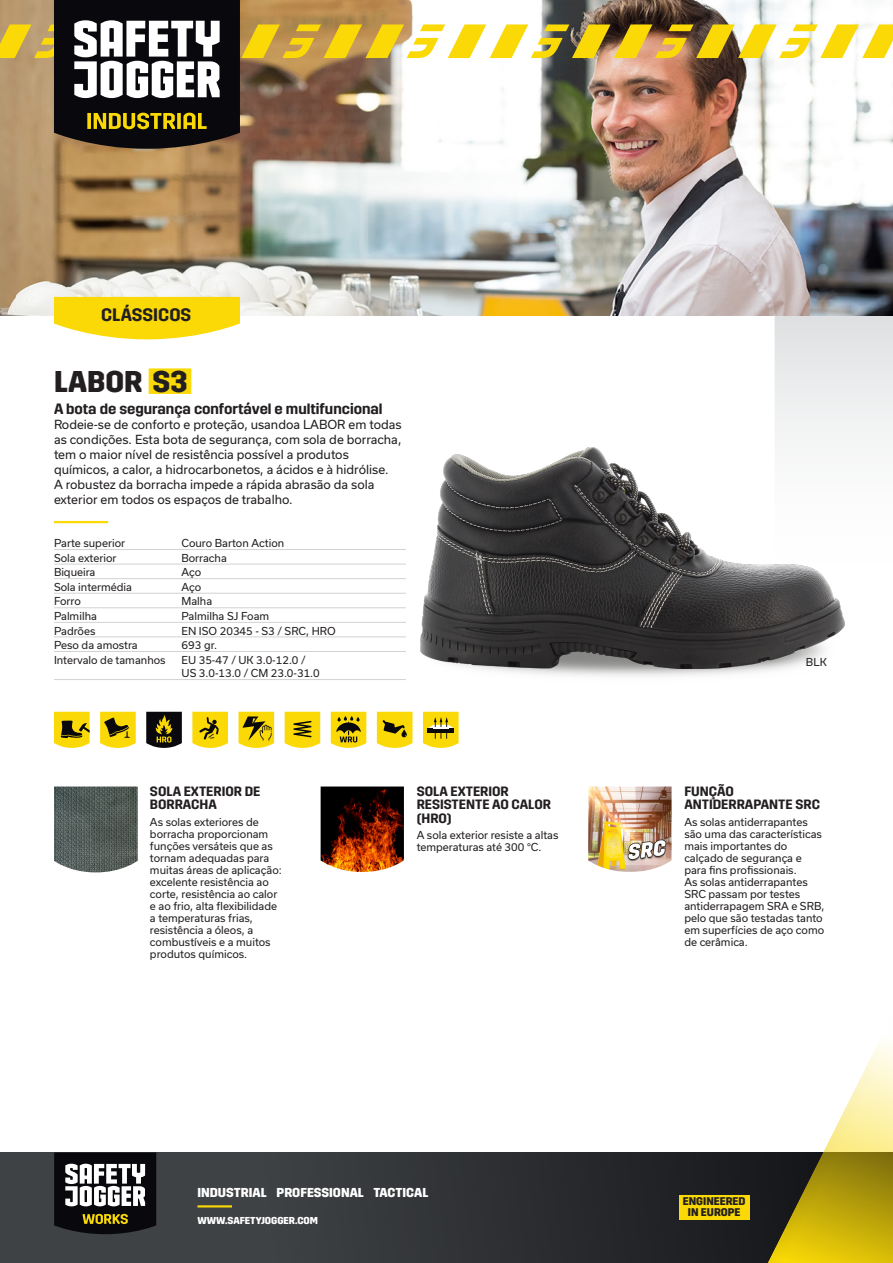
<style>
.page{position:relative;width:893px;height:1263px;background:#fff}
.page>*{position:absolute;margin:0;border:0;box-sizing:border-box;transform-origin:0 0}
.article_name_IND{font:700 30px "Trim";color:#231f20}
.category_tag_IND{font:600 18px "Trim";color:#231f20}
.t1{font:600 15px "Trim";color:#231f20}
.feature_title{font:600 13.5px/13.5px "Trim";color:#231f20}
.t2{font:700 12.9px "Trim";color:#fff}
.description_IND{font:12px/15px "Usual";color:#231f20}
.t3{font:700 11.1px/10.9px "Trim";color:#231f20;text-align:center}
.feature_text{font:10.5px/12px "Usual";color:#231f20}
.specifications{font:10.5px/13.5px "Usual";color:#231f20}
.color{font:10.5px "Usual";color:#231f20}
.t4{font:700 10.05px "Trim";color:#fff}
</style>
<div class="page">
<svg style="left:0;top:1152px;width:761px;height:111px;background:#323436"></svg>
<div style="left:679px;top:1195px;width:70px;height:24px;background:#fad906"></div>
<hr style="left:197px;top:1205px;width:35px;height:2px;background:#fad906">
<svg style="left:775px;top:315px;width:118px;height:128px;fill:#eaebec"></svg>
<svg style="left:54px;top:1152px;width:102px;height:82px"></svg>
<img style="left:0;top:149px;width:893px;height:166px">
<div style="left:761px;top:985px;width:132px;height:278px;background:#231f20;opacity:.05"></div>
<img style="left:0;top:0;width:893px;height:149px">
<img style="left:421px;top:447px;width:424px;height:222px">
<div style="left:149px;top:368px;width:42px;height:26px;background:#fad906"></div>
<hr style="left:54px;top:521px;width:54px;height:2px;background:#fad906">
<hr style="left:54px;top:549px;width:352px;height:1px;background:#d1d2d4">
<hr style="left:54px;top:564px;width:352px;height:1px;background:#d1d2d4">
<hr style="left:54px;top:578px;width:352px;height:1px;background:#d1d2d4">
<hr style="left:54px;top:593px;width:352px;height:1px;background:#d1d2d4">
<hr style="left:54px;top:607px;width:352px;height:1px;background:#d1d2d4">
<hr style="left:54px;top:622px;width:352px;height:1px;background:#d1d2d4">
<hr style="left:54px;top:637px;width:352px;height:1px;background:#d1d2d4">
<hr style="left:54px;top:651px;width:352px;height:1px;background:#d1d2d4">
<hr style="left:54px;top:679px;width:352px;height:1px;background:#d1d2d4">
<img style="left:54px;top:786px;width:84px;height:86px">
<img style="left:321px;top:786px;width:83px;height:86px">
<img style="left:588px;top:786px;width:84px;height:86px">
<svg style="left:54px;top:712px;width:36px;height:36px"></svg>
<svg style="left:146px;top:712px;width:36px;height:36px"></svg>
<svg style="left:192px;top:712px;width:36px;height:36px"></svg>
<svg style="left:238px;top:712px;width:36px;height:36px"></svg>
<svg style="left:285px;top:712px;width:35px;height:36px"></svg>
<svg style="left:331px;top:712px;width:35px;height:36px"></svg>
<svg style="left:377px;top:712px;width:35px;height:36px"></svg>
<svg style="left:100px;top:712px;width:36px;height:36px"></svg>
<svg style="left:423px;top:712px;width:36px;height:36px"></svg>
<svg style="left:54px;top:297px;width:186px;height:42px;background:#fadd22"></svg>
<p class="category_tag_IND" style="left:101px;top:305px;width:92px">CLÁSSICOS</p>
<p class="article_name_IND" style="left:54px;top:364px;width:135px">LABOR S3</p>
<p class="t1" style="left:54px;top:400px;width:330px">A bota de segurança confortável e multifuncional</p>
<p class="description_IND" style="left:54px;top:417px;width:349px">Rodeie-se de conforto e proteção, usandoa LABOR em todas as condições. Esta bota de segurança, com sola de borracha, tem o maior nível de resistência possível a produtos químicos, a calor, a hidrocarbonetos, a ácidos e à hidrólise.<br>A robustez da borracha impede a rápida abrasão da sola exterior em todos os espaços de trabalho.</p>
<p class="specifications" style="left:54px;top:536px;width:73px">Parte superior</p>
<p class="specifications" style="left:182px;top:536px;width:104px">Couro Barton Action</p>
<p class="specifications" style="left:54px;top:551px;width:64px">Sola exterior</p>
<p class="specifications" style="left:182px;top:551px;width:47px">Borracha</p>
<p class="specifications" style="left:54px;top:566px;width:43px">Biqueira</p>
<p class="specifications" style="left:182px;top:566px;width:21px">Aço</p>
<p class="specifications" style="left:54px;top:580px;width:80px">Sola intermédia</p>
<p class="specifications" style="left:182px;top:580px;width:21px">Aço</p>
<p class="specifications" style="left:54px;top:595px;width:28px">Forro</p>
<p class="specifications" style="left:182px;top:595px;width:32px">Malha</p>
<p class="specifications" style="left:54px;top:609px;width:44px">Palmilha</p>
<p class="specifications" style="left:182px;top:609px;width:89px">Palmilha SJ Foam</p>
<p class="specifications" style="left:54px;top:624px;width:43px">Padrões</p>
<p class="specifications" style="left:182px;top:624px;width:156px">EN ISO 20345 - S3 / SRC, HRO</p>
<p class="specifications" style="left:54px;top:638px;width:85px">Peso da amostra</p>
<p class="specifications" style="left:182px;top:638px;width:37px">693 gr.</p>
<p class="specifications" style="left:54px;top:653px;width:113px">Intervalo de tamanhos</p>
<p class="specifications" style="left:182px;top:653px;width:140px">EU 35-47 / UK 3.0-12.0 /<br>US 3.0-13.0 / CM 23.0-31.0</p>
<p class="color" style="left:806px;top:656px;width:22px">BLK</p>
<p class="feature_title" style="left:150px;top:785px;width:112px">SOLA EXTERIOR DE<br>BORRACHA</p>
<p class="feature_text" style="left:150px;top:816px;width:133px">As solas exteriores de borracha proporcionam funções versáteis que as tornam adequadas para muitas áreas de aplicação: excelente resistência ao corte, resistência ao calor e ao frio, alta flexibilidade a temperaturas frias, resistência a óleos, a combustíveis e a muitos produtos químicos.</p>
<p class="feature_title" style="left:417px;top:785px;width:136px">SOLA EXTERIOR<br>RESISTENTE AO CALOR (HRO)</p>
<p class="feature_text" style="left:417px;top:829px;width:143px">A sola exterior resiste a altas temperaturas até 300 °C.</p>
<p class="t2" style="left:197px;top:1185px;width:232px">INDUSTRIAL PROFESSIONAL TACTICAL</p>
<p class="t4" style="left:197px;top:1214px;width:122px">WWW.SAFETYJOGGER.COM</p>
<p class="feature_title" style="left:684px;top:785px;width:137px">FUNÇÃO<br>ANTIDERRAPANTE SRC</p>
<p class="feature_text" style="left:684px;top:816px;width:141px">As solas antiderrapantes são uma das características mais importantes do calçado de segurança e para fins profissionais.<br>As solas antiderrapantes<br>SRC passam por testes antiderrapagem SRA e SRB, pelo que são testadas tanto em superfícies de aço como de cerâmica.</p>
<p class="t3" style="left:683px;top:1196px;width:64px">ENGINEERED<br>IN EUROPE</p>
</div>
